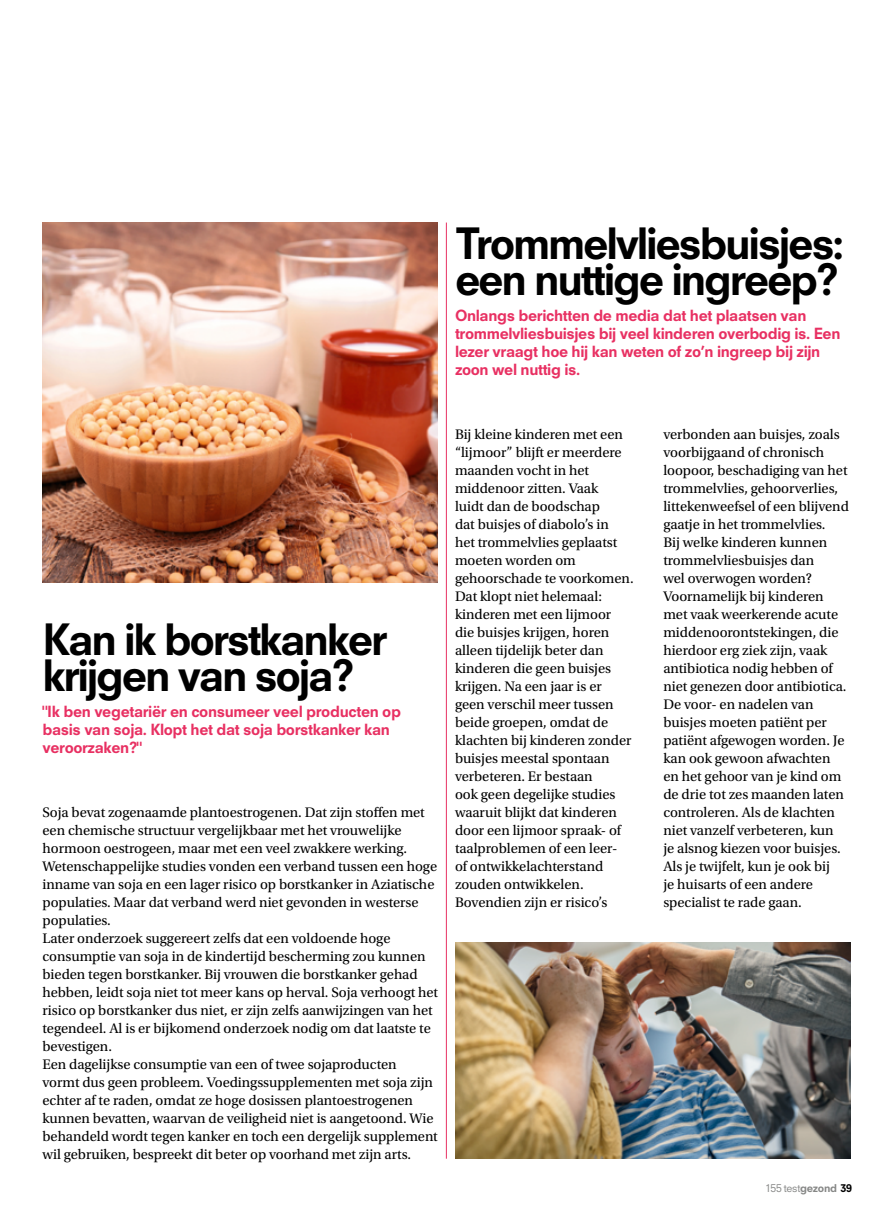
<style>
.page{position:relative;width:893px;height:1212px;background:#fff}
.page>*{position:absolute;margin:0;border:0;box-sizing:border-box;transform-origin:0 0}
.t1{font:800 42px/36px "Neuzeit SLT Std";letter-spacing:-.055em;color:#000}
.t2{font:800 15px/18px "Neuzeit SLT Std";letter-spacing:-.025em;color:#e83062}
.t3{font:14.55px/18px "Utopia Std";letter-spacing:-.005em;color:#000}
.t4{font:10.5px "Neuzeit SLT Std";letter-spacing:-.025em;color:#868786}
.s1{font-weight:800}
.s2{font-weight:800;color:#000}
</style>
<div class="page">
<hr style="left:446px;top:223px;width:1px;height:936px;background:#e83062">
<img style="left:43px;top:223px;width:395px;height:360px">
<img style="left:455px;top:943px;width:395px;height:216px">
<h1 class="t1" style="left:455px;top:225px;width:391px">Trommelvliesbuisjes: een nuttige ingreep?</h1>
<p class="t2" style="left:455px;top:306px;width:387px">Onlangs berichtten de media dat het plaatsen van trommelvliesbuisjes bij veel kinderen overbodig is. Een lezer vraagt hoe hij kan weten of zo’n ingreep bij zijn zoon wel nuttig is.</p>
<h1 class="t1" style="left:43px;top:621px;width:346px">Kan ik borstkanker krijgen van soja?</h1>
<p class="t2" style="left:43px;top:702px;width:360px">"Ik ben vegetariër en consumeer veel producten op basis van soja. Klopt het dat soja borstkanker kan veroorzaken?"</p>
<p class="t3" style="left:43px;top:803px;width:397px">Soja bevat zogenaamde plantoestrogenen. Dat zijn stoffen met een chemische structuur vergelijkbaar met het vrouwelijke hormoon oestrogeen, maar met een veel zwakkere werking.<br>Wetenschappelijke studies vonden een verband tussen een hoge inname van soja en een lager risico op borstkanker in Aziatische populaties. Maar dat verband werd niet gevonden in westerse populaties.<br>Later onderzoek suggereert zelfs dat een voldoende hoge consumptie van soja in de kindertijd bescherming zou kunnen bieden tegen borstkanker. Bij vrouwen die borstkanker gehad hebben, leidt soja niet tot meer kans op herval. Soja verhoogt het risico op borstkanker dus niet, er zijn zelfs aanwijzingen van het tegendeel. Al is er bijkomend onderzoek nodig om dat laatste te bevestigen.<br>Een dagelijkse consumptie van een of twee sojaproducten<br>vormt dus geen probleem. Voedingssupplementen met soja zijn echter af te raden, omdat ze hoge dosissen plantoestrogenen kunnen bevatten, waarvan de veiligheid niet is aangetoond. Wie behandeld wordt tegen kanker en toch een dergelijk supplement wil gebruiken, bespreekt dit beter op voorhand met zijn arts.</p>
<p class="t3" style="left:455px;top:425px;width:180px">Bij kleine kinderen met een “lijmoor” blijft er meerdere maanden vocht in het middenoor zitten. Vaak<br>luidt dan de boodschap<br>dat buisjes of diabolo’s in<br>het trommelvlies geplaatst moeten worden om gehoorschade te voorkomen.<br>Dat klopt niet helemaal: kinderen met een lijmoor die buisjes krijgen, horen alleen tijdelijk beter dan kinderen die geen buisjes krijgen. Na een jaar is er geen verschil meer tussen beide groepen, omdat de klachten bij kinderen zonder buisjes meestal spontaan verbeteren. Er bestaan<br>ook geen degelijke studies waaruit blijkt dat kinderen door een lijmoor spraak- of taalproblemen of een leer-<br>of ontwikkelachterstand zouden ontwikkelen.<br>Bovendien zijn er risico’s</p>
<p class="t3" style="left:663px;top:425px;width:187px">verbonden aan buisjes, zoals voorbijgaand of chronisch loopoor, beschadiging van het trommelvlies, gehoorverlies, littekenweefsel of een blijvend gaatje in het trommelvlies.<br>Bij welke kinderen kunnen trommelvliesbuisjes dan<br>wel overwogen worden?<br>Voornamelijk bij kinderen met vaak weerkerende acute middenoorontstekingen, die hierdoor erg ziek zijn, vaak antibiotica nodig hebben of niet genezen door antibiotica.<br>De voor- en nadelen van buisjes moeten patiënt per patiënt afgewogen worden. Je kan ook gewoon afwachten en het gehoor van je kind om de drie tot zes maanden laten controleren. Als de klachten niet vanzelf verbeteren, kun<br>je alsnog kiezen voor buisjes.<br>Als je twijfelt, kun je ook bij<br>je huisarts of een andere specialist te rade gaan.</p>
<p class="t4" style="left:765px;top:1181px;width:88px">155 test<span class="s1">gezond</span> <span class="s2">39</span></p>
</div>
